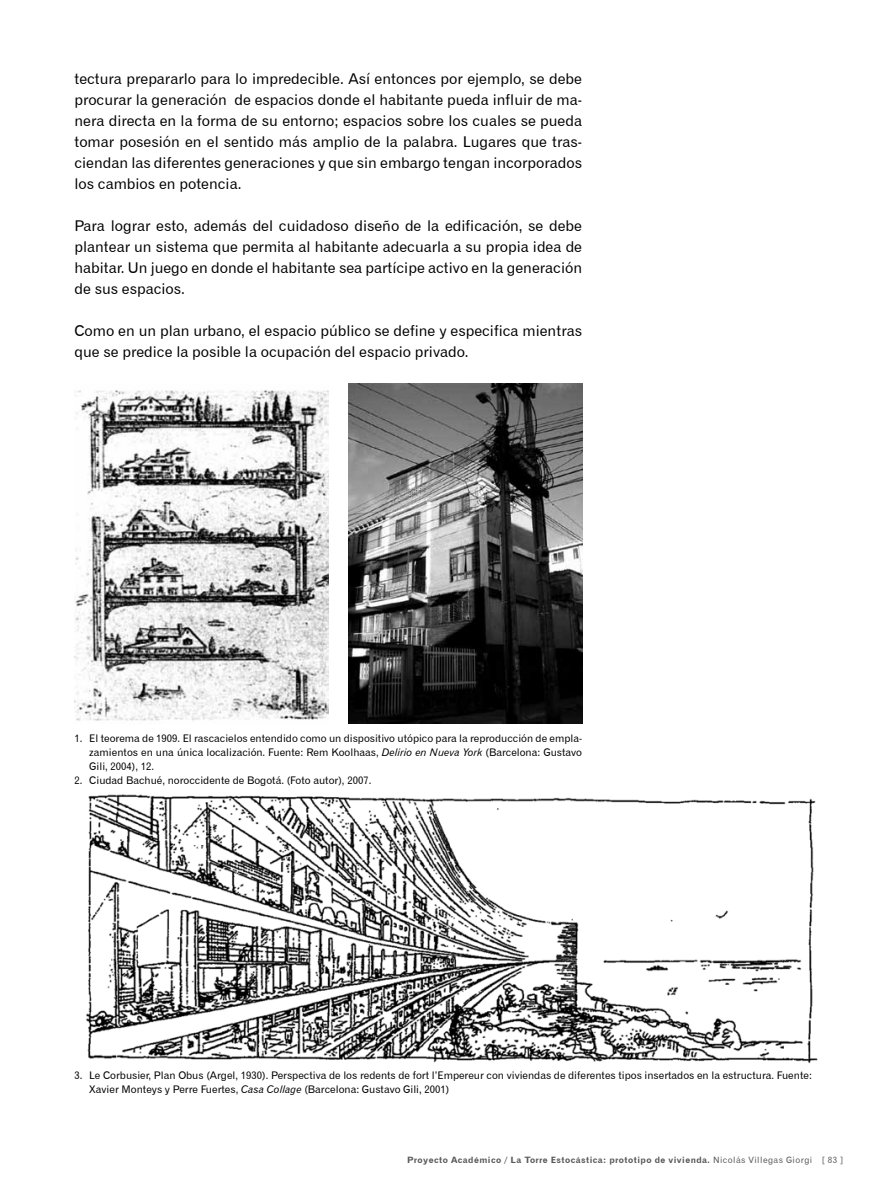
<style>
.page{position:relative;width:893px;height:1191px;background:#fff}
.page>*{position:absolute;margin:0;border:0;box-sizing:border-box;transform-origin:0 0}
.t1{font:14.88px/21px "Gothic 720 BT Roman B";color:#000;text-align:justify}
.t2{font:10.5px/14px "Gothic 720 BT Roman B";color:#000;text-align:justify}
.t3{font:8.75px "Gothic 720 BT Bold B";letter-spacing:.05em;color:#58595b}
.s1{font-family:"Gothic 720 BT Italic B"}
.s2{font-family:"Gothic 720 BT Roman B"}
</style>
<div class="page">
<img style="left:74px;top:390px;width:255px;height:331px">
<img style="left:348px;top:384px;width:234px;height:339px">
<img style="left:86px;top:794px;width:732px;height:270px">
<p class="t1" style="left:74px;top:68px;width:509px">tectura prepararlo para lo impredecible. Así entonces por ejemplo, se debe procurar la generación de espacios donde el habitante pueda influir de ma&shy;nera directa en la forma de su entorno; espacios sobre los cuales se pueda tomar posesión en el sentido más amplio de la palabra. Lugares que tras&shy;ciendan las diferentes generaciones y que sin embargo tengan incorporados los cambios en potencia.</p>
<p class="t1" style="left:74px;top:215px;width:509px">Para lograr esto, además del cuidadoso diseño de la edificación, se debe plantear un sistema que permita al habitante adecuarla a su propia idea de habitar. Un juego en donde el habitante sea partícipe activo en la generación de sus espacios.</p>
<p class="t1" style="left:74px;top:320px;width:509px">Como en un plan urbano, el espacio público se define y especifica mientras que se predice la posible la ocupación del espacio privado.</p>
<p class="t2" style="left:89px;top:731px;width:494px;text-indent:-15px">1. El teorema de 1909. El rascacielos entendido como un dispositivo utópico para la reproducción de empla&shy;zamientos en una única localización. Fuente: Rem Koolhaas, <span class="s1">Delirio en Nueva York</span> (Barcelona: Gustavo Gili, 2004), 12.</p>
<p class="t2" style="left:74px;top:773px;width:298px">2. Ciudad Bachué, noroccidente de Bogotá. (Foto autor), 2007.</p>
<p class="t2" style="left:89px;top:1068px;width:724px;text-indent:-15px">3. Le Corbusier, Plan Obus (Argel, 1930). Perspectiva de los redents de fort l’Empereur con viviendas de diferentes tipos insertados en la estructura. Fuente:<br>Xavier Monteys y Perre Fuertes, <span class="s1">Casa Collage</span> (Barcelona: Gustavo Gili, 2001)</p>
<p class="t3" style="left:407px;top:1154px;width:438px">Proyecto Académico / La Torre Estocástica: prototipo de vivienda. <span class="s2">Nicolás Villegas Giorgi [ 83 ]</span></p>
</div>
